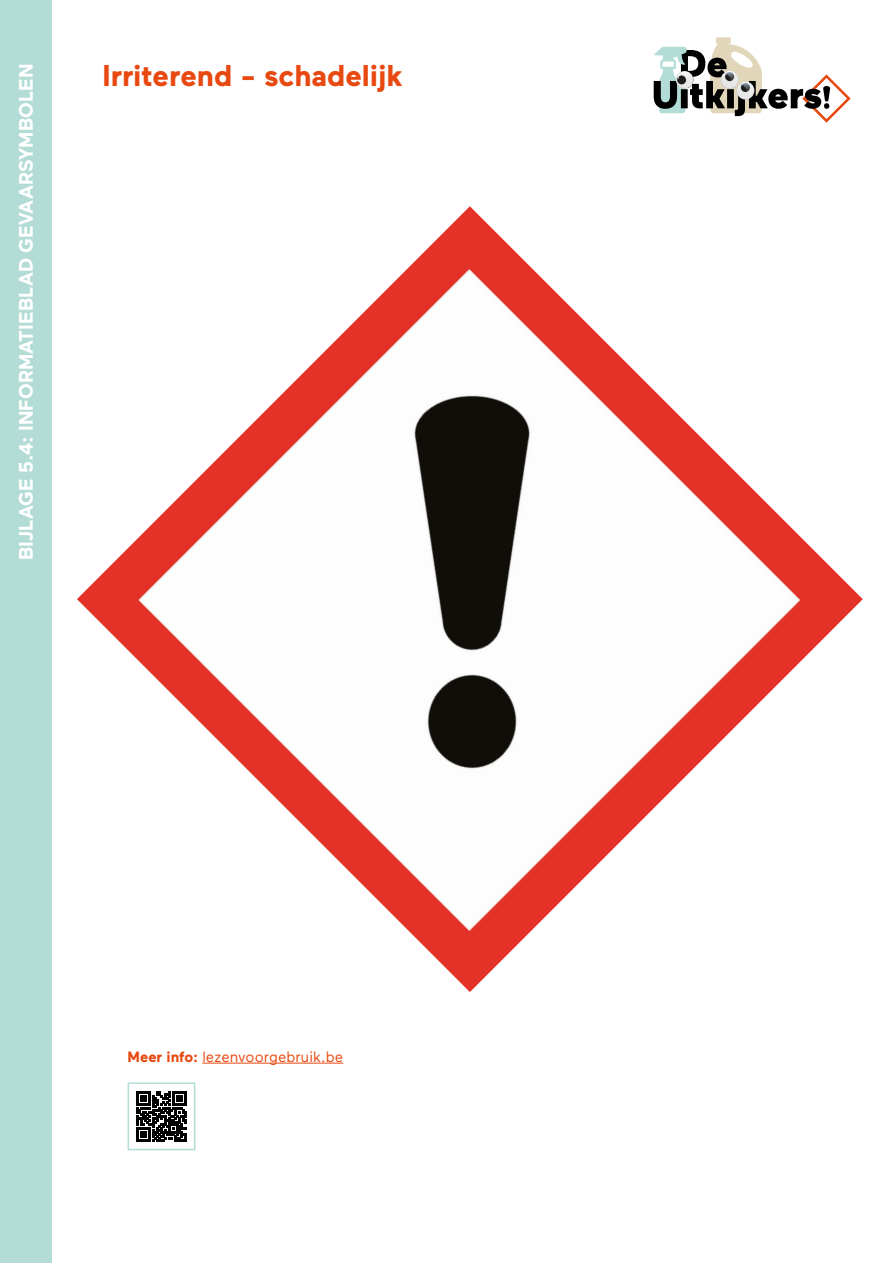
<style>
.page{position:relative;width:893px;height:1263px;background:#fff}
.page>*{position:absolute;margin:0;border:0;box-sizing:border-box;transform-origin:0 0}
.Opsomming{font:700 30px "Maax";letter-spacing:-.005em;color:#e84910}
.Opsomming-2{font:700 19.5px "Maax";letter-spacing:.005em;color:#fff}
.t1{font:15px "Maax";color:#e84910}
.s1{font-weight:700}
</style>
<div class="page">
<div style="left:0;top:0;width:51px;height:1263px;background:#b3dcd6"></div>
<hr style="left:202px;top:1063px;width:119px;height:1px;background:#e84910">
<svg style="left:321px;top:1063px;width:22px;height:1px"></svg>
<svg style="left:136px;top:1091px;width:51px;height:50px"></svg>
<div style="left:128px;top:1082px;width:67px;height:68px;border:2px solid #b3dcd6"></div>
<img style="left:77px;top:206px;width:786px;height:786px">
<svg style="left:654px;top:37px;width:197px;height:86px"></svg>
<p class="Opsomming-2" style="left:15px;top:560px;width:498px;rotate:-90deg">BIJLAGE 5.4: INFORMATIEBLAD GEVAARSYMBOLEN</p>
<p class="Opsomming" style="left:102px;top:60px;width:302px">Irriterend - schadelijk</p>
<p class="t1" style="left:128px;top:1048px;width:217px"><span class="s1">Meer info:</span> lezenvoorgebruik.be</p>
</div>
